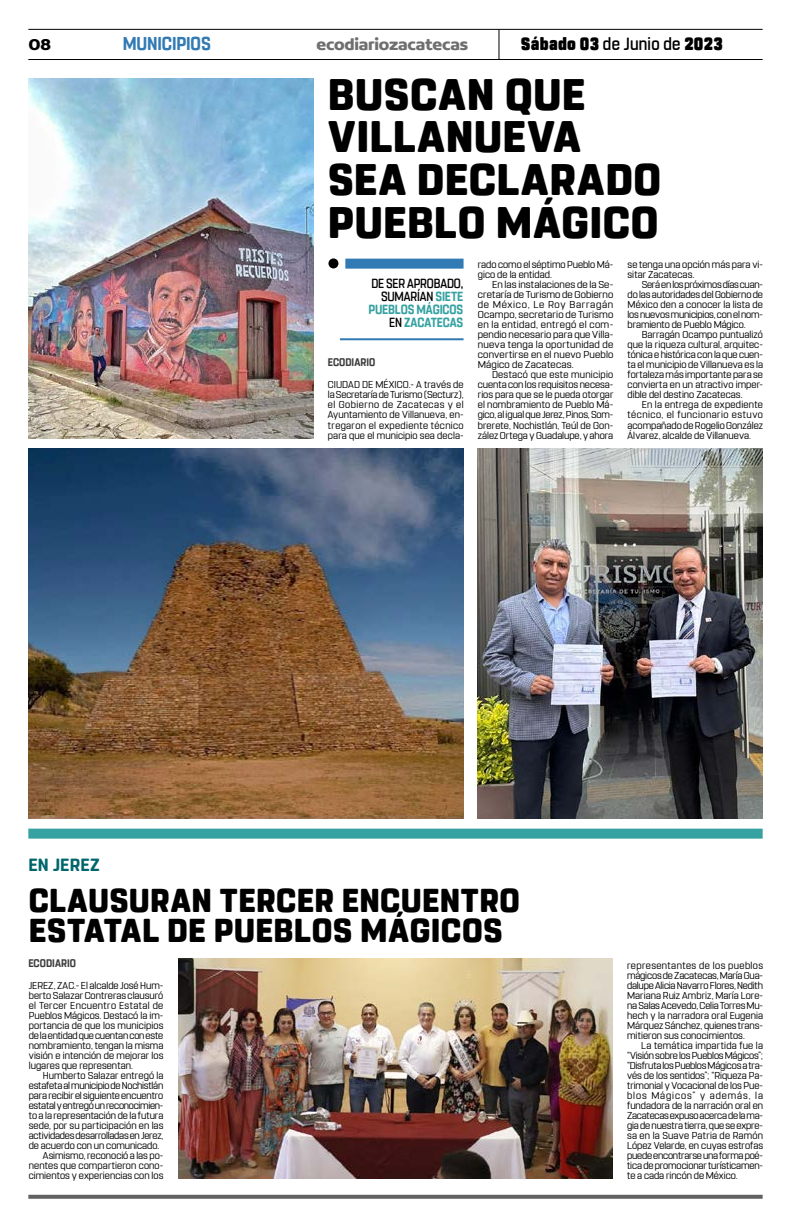
<style>
.page{position:relative;width:791px;height:1225px;background:#fff}
.page>*{position:absolute;margin:0;border:0;box-sizing:border-box;transform-origin:0 0}
.t1{font:800 44px/42.7px "Rohn Rounded";letter-spacing:.01em;color:#000}
.t2{font:800 33px/30px "Rohn Rounded";letter-spacing:.015em;color:#000}
.t3{font:700 18.6px "Rohn Rounded";letter-spacing:-.01em;color:#327ab3;scale:.91 1}
.t4{font:900 17.6px "Rohn Rounded";letter-spacing:.015em;color:#000;scale:.91 1}
.t5{font:700 17.6px "Rohn Rounded";letter-spacing:.02em;color:#00666c}
.t6{font:700 16.9px "Concord";letter-spacing:-.01em;color:#706f6f}
.t7{font:700 16.9px "Concord";color:#000}
.t8{font:700 13.2px/13px "Rohn Rounded";letter-spacing:-.01em;color:#36a1a1;text-align:right;scale:.87 1}
.t9{font:700 11px "Rohn Rounded";letter-spacing:.005em;color:#3d3d3d;scale:.91 1}
.t10{font:10px/10px "Rohn Rounded";color:#000;text-align:justify}
.t11{font:10px "Rohn Rounded";letter-spacing:-.025em;color:#000}
.t12{font:10px "Rohn Rounded";letter-spacing:-.02em;color:#000}
.s1{font-weight:500}
.s2{font-weight:500;color:#000}
</style>
<div class="page">
<svg style="left:28px;top:1194px;width:735px;height:4px;background:#7f7f7f"></svg>
<hr style="left:28px;top:29px;width:735px;height:1px;background:#000">
<hr style="left:28px;top:59px;width:735px;height:1px;background:#000">
<hr style="left:498px;top:29px;width:1px;height:31px;background:#000">
<div style="left:345px;top:259px;width:118px;height:10px;background:#327ab3"></div>
<hr style="left:340px;top:338px;width:123px;height:2px;background:#327ab3">
<div style="left:328px;top:258px;width:10px;height:10px;background:#000;border-radius:50%"></div>
<img style="left:178px;top:958px;width:435px;height:220px">
<div style="left:28px;top:828px;width:735px;height:10px;background:#36a1a1"></div>
<img style="left:28px;top:78px;width:286px;height:360px">
<img style="left:28px;top:448px;width:436px;height:370px">
<img style="left:477px;top:448px;width:286px;height:370px">
<h3 class="t7" style="left:28px;top:34px;width:24px">08</h3>
<h3 class="t3" style="left:123px;top:33px;width:98px">MUNICIPIOS</h3>
<h3 class="t6" style="left:316px;top:34px;width:153px">ecodiariozacatecas</h3>
<h3 class="t4" style="left:521px;top:34px;width:223px">Sábado 03 <span class="s1">de Junio de</span> 2023</h3>
<h1 class="t1" style="left:328px;top:74px;width:335px">BUSCAN QUE<br>VILLANUEVA<br>SEA DECLARADO<br>PUEBLO MÁGICO</h1>
<h3 class="t8" style="left:368px;top:277px;width:110px"><span class="s2">DE SER APROBADO,<br>SUMARÍAN</span> SIETE<br>PUEBLOS MÁGICOS<br><span class="s2">EN</span> ZACATECAS</h3>
<p class="t9" style="left:328px;top:356px;width:54px">ECODIARIO</p>
<p class="t10" style="left:328px;top:380px;width:137px">CIUDAD DE MÉXICO.- A través de la Secretaría de Turismo (Secturz), el Gobierno de Zacatecas y el Ayuntamiento de Villanueva, en&shy;tregaron el expediente técnico para que el municipio sea decla-</p>
<p class="t10" style="left:478px;top:260px;width:137px">rado como el séptimo Pueblo Má&shy;gico de la entidad.</p>
<p class="t10" style="left:478px;top:280px;width:137px;text-indent:14px">En las instalaciones de la Se&shy;cretaría de Turismo de Gobierno de México, Le Roy Barragán Ocampo, secretario de Turismo en la entidad, entregó el com&shy;pendio necesario para que Villa&shy;nueva tenga la oportunidad de convertirse en el nuevo Pueblo Mágico de Zacatecas.</p>
<p class="t10" style="left:478px;top:370px;width:137px;text-indent:14px">Destacó que este municipio cuenta con los requisitos necesa&shy;rios para que se le pueda otorgar el nombramiento de Pueblo Má&shy;gico, al igual que Jerez, Pinos, Som&shy;brerete, Nochistlán, Teúl de Gon&shy;zález Ortega y Guadalupe, y ahora</p>
<p class="t10" style="left:627px;top:260px;width:137px">se tenga una opción más para vi&shy;sitar Zacatecas.</p>
<p class="t10" style="left:627px;top:280px;width:137px;text-indent:14px">Será en los próximos días cuan&shy;do las autoridades del Gobierno de México den a conocer la lista de los nuevos municipios, con el nom&shy;bramiento de Pueblo Mágico.</p>
<p class="t10" style="left:627px;top:330px;width:137px;text-indent:14px">Barragán Ocampo puntualizó que la riqueza cultural, arquitec&shy;tónica e histórica con la que cuen&shy;ta el municipio de Villanueva es la fortaleza más importante para se convierta en un atractivo imper&shy;dible del destino Zacatecas.</p>
<p class="t10" style="left:627px;top:400px;width:137px;text-indent:14px">En la entrega de expediente técnico, el funcionario estuvo acompañado de Rogelio González Álvarez, alcalde de Villanueva.</p>
<h3 class="t5" style="left:28px;top:855px;width:73px">EN JEREZ</h3>
<h2 class="t2" style="left:29px;top:885px;width:493px">CLAUSURAN TERCER ENCUENTRO<br>ESTATAL DE PUEBLOS MÁGICOS</h2>
<p class="t9" style="left:28px;top:956px;width:54px">ECODIARIO</p>
<p class="t10" style="left:627px;top:960px;width:137px">representantes de los pueblos mágicos de Zacatecas, María Gua&shy;dalupe Alicia Navarro Flores, Nedith Mariana Ruiz Ambriz, María Lore&shy;na Salas Acevedo, Celia Torres Mu&shy;hech y la narradora oral Eugenia Márquez Sánchez, quienes trans&shy;mitieron sus conocimientos.</p>
<p class="t10" style="left:627px;top:1040px;width:137px;text-indent:14px">La temática impartida fue la “Visión sobre los Pueblos Mágicos”; “Disfruta los Pueblos Mágicos a tra&shy;vés de los sentidos”; “Riqueza Pa&shy;trimonial y Vocacional de los Pue&shy;blos Mágicos” y además, la fundadora de la narración oral en Zacatecas expuso acerca de la ma&shy;gia de nuestra tierra, que se expre&shy;sa en la Suave Patria de Ramón López Velarde, en cuyas estrofas puede encontrarse una forma poé&shy;tica de promocionar turísticamen&shy;te a cada rincón de México.</p>
<p class="t10" style="left:29px;top:980px;width:136px">JEREZ, ZAC.- El alcalde José Hum&shy;berto Salazar Contreras clausuró el Tercer Encuentro Estatal de Pueblos Mágicos. Destacó la im&shy;portancia de que los municipios de la entidad que cuentan con este nombramiento, tengan la misma visión e intención de mejorar los lugares que representan.</p>
<p class="t10" style="left:43px;top:1070px;width:122px">Humberto Salazar entregó la</p>
<p class="t11" style="left:29px;top:1079px;width:136px">estafeta al municipio de Nochistlán</p>
<p class="t10" style="left:29px;top:1090px;width:136px">para recibir el siguiente encuentro</p>
<p class="t11" style="left:29px;top:1099px;width:136px">estatal y entregó un reconocimien-</p>
<p class="t10" style="left:29px;top:1110px;width:136px">to a la representación de la futura</p>
<p class="t10" style="left:29px;top:1120px;width:136px">sede, por su participación en las</p>
<p class="t12" style="left:29px;top:1129px;width:136px">actividades desarrolladas en Jerez,</p>
<p class="t10" style="left:29px;top:1140px;width:132px">de acuerdo con un comunicado.</p>
<p class="t10" style="left:43px;top:1150px;width:122px">Asimismo, reconoció a las po-</p>
<p class="t10" style="left:29px;top:1160px;width:136px">nentes que compartieron cono-</p>
<p class="t10" style="left:29px;top:1170px;width:136px">cimientos y experiencias con los</p>
</div>
